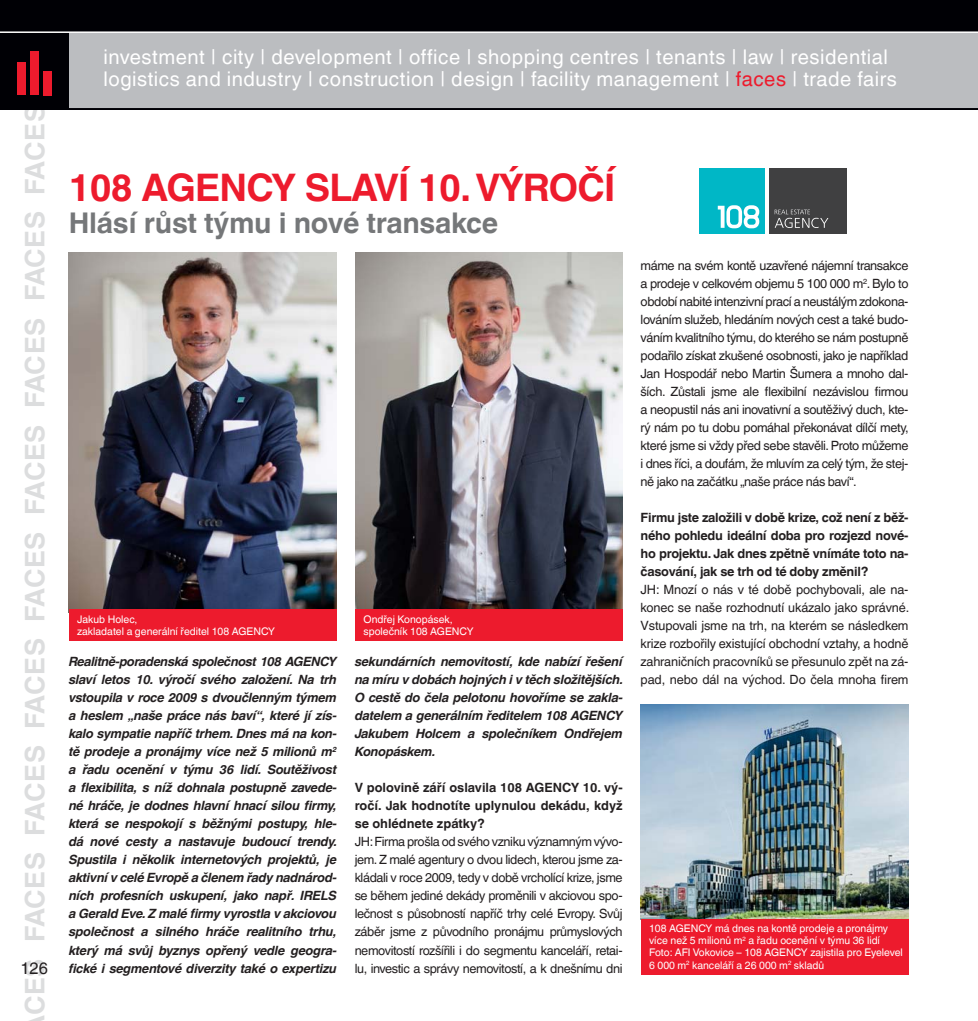
<style>
.page{position:relative;width:978px;height:1021px;background:#fff}
.page>*{position:absolute;margin:0;border:0;box-sizing:border-box;transform-origin:0 0}
.t1{font:700 37.95px "Helvetica World";letter-spacing:-.02em;color:#ed1b2d}
.t2{font:700 28.5px "Helvetica World";letter-spacing:-.01em;color:#757779}
.t3{font:700 27px "Helvetica World";letter-spacing:.02em;color:#dcddde}
.t4{font:20.25px/22.5px "Helvetica World";letter-spacing:.025em;color:#fff}
.t5{font:16.5px "Helvetica World";color:#231f20}
.t6{font:12.75px/18px "Helvetica World";letter-spacing:-.03em;color:#231f20;text-align:justify}
.t7{font:italic 700 12.75px/18px "Helvetica World";letter-spacing:-.02em;color:#231f20;text-align:justify}
.t8{font:700 12.75px/18px "Helvetica World";letter-spacing:-.02em;color:#231f20;text-align:justify}
.t9{font:10.5px/12.1px "Helvetica World";color:#fff}
.s1{color:#ed1b2d}
</style>
<div class="page">
<div style="left:0;top:0;width:978px;height:32px;background:#000005"></div>
<div style="left:0;top:32px;width:978px;height:77px;background:#000005"></div>
<div style="left:69px;top:32px;width:909px;height:77px;background:#bbbdc0"></div>
<div style="left:17px;top:63px;width:9px;height:32px;background:#ed1b2d"></div>
<div style="left:30px;top:51px;width:9px;height:44px;background:#ed1b2d"></div>
<div style="left:43px;top:71px;width:9px;height:24px;background:#ed1b2d"></div>
<img style="left:69px;top:252px;width:268px;height:357px">
<div style="left:69px;top:609px;width:268px;height:32px;background:#ed1b2d"></div>
<img style="left:355px;top:252px;width:268px;height:357px">
<div style="left:355px;top:609px;width:268px;height:32px;background:#ed1b2d"></div>
<img style="left:641px;top:704px;width:267px;height:214px">
<div style="left:641px;top:918px;width:267px;height:56px;background:#ed1b2d"></div>
<div style="left:769px;top:169px;width:77px;height:65px;background:#404041"></div>
<svg style="left:775px;top:209px;width:53px;height:19px"></svg>
<div style="left:700px;top:169px;width:65px;height:65px;background:#00b7c6"></div>
<svg style="left:718px;top:205px;width:41px;height:23px"></svg>
<hr style="left:0;top:108px;width:978px;height:1px;background:#000005">
<hr style="left:0;top:31px;width:978px;height:2px;background:#fff">
<h3 class="t3" style="left:13px;top:1015px;width:912px;rotate:-90deg">CES FACES FACES FACES FACES FACES FACES FACES FACES</h3>
<p class="t5" style="left:20px;top:954px;width:29px">126</p>
<h3 class="t4" style="left:104px;top:43px;width:795px">investment | city | development | office | shopping centres | tenants | law | residential logistics and industry | construction | design | facility management | <span class="s1">faces</span> | trade fairs</h3>
<h1 class="t1" style="left:69px;top:157px;width:548px">108 AGENCY SLAVÍ 10. VÝROČÍ</h1>
<h2 class="t2" style="left:69px;top:199px;width:431px">Hlásí růst týmu i nové transakce</h2>
<p class="t9" style="left:77px;top:612px;width:199px">Jakub Holec,<br>zakladatel a generální ředitel 108 AGENCY</p>
<p class="t9" style="left:364px;top:612px;width:111px">Ondřej Konopásek, společník 108 AGENCY</p>
<p class="t7" style="left:69px;top:651px;width:270px">Realitně-poradenská společnost 108 AGENCY slaví letos 10. výročí svého založení. Na trh vstoupila v roce 2009 s dvoučlenným týmem a heslem „naše práce nás baví“, které jí zís&shy;kalo sympatie napříč trhem. Dnes má na kon&shy;tě prodeje a pronájmy více než 5 milionů m<sup>2 </sup>a řadu ocenění v týmu 36 lidí. Soutěživost a flexibilita, s níž dohnala postupně zavede&shy;né hráče, je dodnes hlavní hnací silou firmy, která se nespokojí s běžnými postupy, hle&shy;dá nové cesty a nastavuje budoucí trendy.<br>Spustila i několik internetových projektů, je aktivní v celé Evropě a členem řady nadnárod&shy;ních profesních uskupení, jako např. IRELS a Gerald Eve. Z malé firmy vyrostla v akciovou společnost a silného hráče realitního trhu, který má svůj byznys opřený vedle geogra&shy;fické i segmentové diverzity také o expertizu</p>
<p class="t7" style="left:355px;top:651px;width:270px">sekundárních nemovitostí, kde nabízí řešení na míru v dobách hojných i v těch složitějších.<br>O cestě do čela pelotonu hovoříme se zakla&shy;datelem a generálním ředitelem 108 AGENCY Jakubem Holcem a společníkem Ondřejem Konopáskem.</p>
<p class="t8" style="left:355px;top:777px;width:269px">V polovině září oslavila 108 AGENCY 10. vý&shy;ročí. Jak hodnotíte uplynulou dekádu, když se ohlédnete zpátky?</p>
<p class="t6" style="left:355px;top:831px;width:269px">JH: Firma prošla od svého vzniku významným vývo&shy;jem. Z malé agentury o dvou lidech, kterou jsme za&shy;kládali v roce 2009, tedy v době vrcholící krize, jsme se během jediné dekády proměnili v akciovou spo&shy;lečnost s působností napříč trhy celé Evropy. Svůj záběr jsme z původního pronájmu průmyslových nemovitostí rozšířili i do segmentu kanceláří, retai&shy;lu, investic a správy nemovitostí, a k dnešnímu dni</p>
<p class="t6" style="left:641px;top:255px;width:269px">máme na svém kontě uzavřené nájemní transakce a prodeje v celkovém objemu 5 100 000 m<sup>2</sup>. Bylo to období nabité intenzivní prací a neustálým zdokona&shy;lováním služeb, hledáním nových cest a také budo&shy;váním kvalitního týmu, do kterého se nám postupně podařilo získat zkušené osobnosti, jako je například Jan Hospodář nebo Martin Šumera a mnoho dal&shy;ších. Zůstali jsme ale flexibilní nezávislou firmou a neopustil nás ani inovativní a soutěživý duch, kte&shy;rý nám po tu dobu pomáhal překonávat dílčí mety, které jsme si vždy před sebe stavěli. Proto můžeme i dnes říci, a doufám, že mluvím za celý tým, že stej&shy;ně jako na začátku „naše práce nás baví“.</p>
<p class="t8" style="left:641px;top:507px;width:269px">Firmu jste založili v době krize, což není z běž&shy;ného pohledu ideální doba pro rozjezd nové&shy;ho projektu. Jak dnes zpětně vnímáte toto na&shy;časování, jak se trh od té doby změnil?</p>
<p class="t6" style="left:641px;top:579px;width:270px">JH: Mnozí o nás v té době pochybovali, ale na&shy;konec se naše rozhodnutí ukázalo jako správné.<br>Vstupovali jsme na trh, na kterém se následkem krize rozbořily existující obchodní vztahy, a hodně zahraničních pracovníků se přesunulo zpět na zá&shy;pad, nebo dál na východ. Do čela mnoha firem</p>
<p class="t9" style="left:649px;top:921px;width:255px">108 AGENCY má dnes na kontě prodeje a pronájmy více než 5 milionů m<sup>2</sup> a řadu ocenění v týmu 36 lidí Foto: AFI Vokovice – 108 AGENCY zajistila pro Eyelevel 6 000 m<sup>2</sup> kanceláří a 26 000 m<sup>2</sup> skladů</p>
</div>
